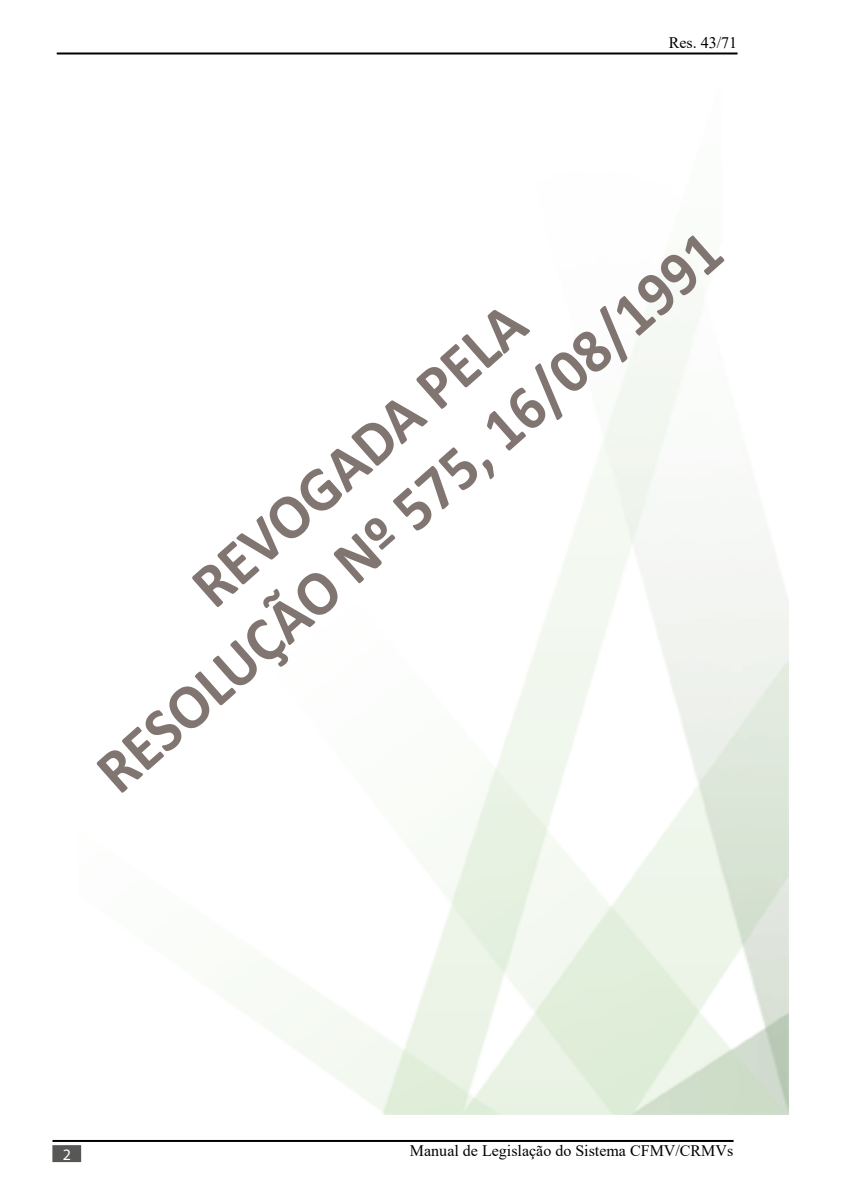
<style>
.page{position:relative;width:851px;height:1191px;background:#fff}
.page>*{position:absolute;margin:0;border:0;box-sizing:border-box;transform-origin:0 0}
.t1{font:700 63.2px/76.2px "Calibri";color:#807571;text-align:center;scale:.95 1}
.t2{font:16px "Times New Roman";color:#000}
.t3{font:16px "Myriad Pro";color:#fff}
</style>
<div class="page">
<hr style="left:57px;top:52px;width:680px;height:2px;background:#000">
<hr style="left:52px;top:1140px;width:681px;height:2px;background:#000">
<div style="left:52px;top:1145px;width:29px;height:17px;background:#575756;border:2px solid #575756"></div>
<p class="t2" style="left:668px;top:31px;width:70px">Res. 43/71</p>
<h1 class="t1" style="left:31px;top:697px;width:855px;rotate:-42deg">REVOGADA PELA<br>RESOLUÇÃO Nº 575, 16/08/1991</h1>
<p class="t3" style="left:63px;top:1145px;width:10px">2</p>
<p class="t2" style="left:410px;top:1139px;width:325px">Manual de Legislação do Sistema CFMV/CRMVs</p>
</div>
